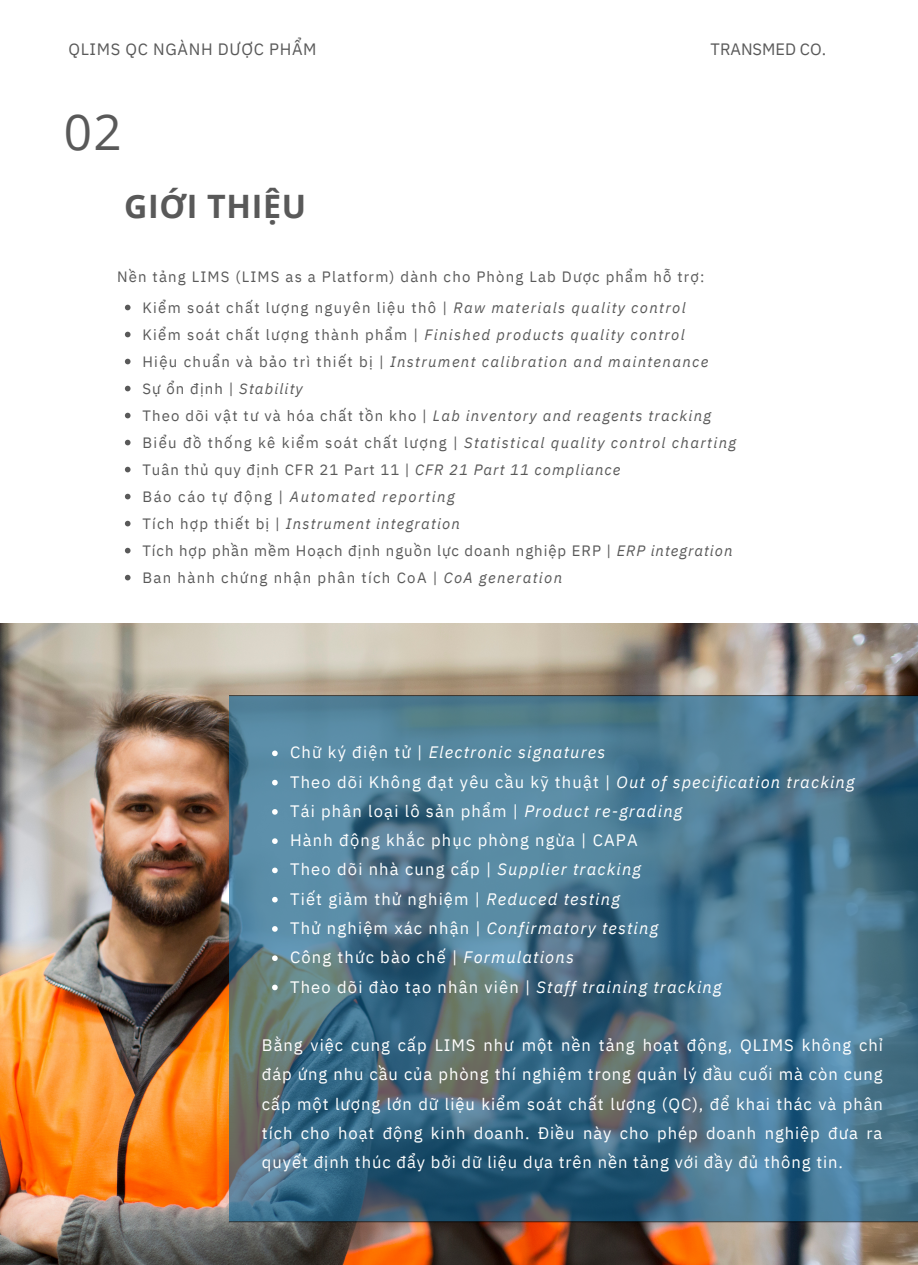
<style>
.page{position:relative;width:918px;height:1265px;background:#fff}
.page>*{position:absolute;margin:0;border:0;box-sizing:border-box;transform-origin:0 0}
.t1{font:49.5px "Open Sans";color:#595959}
.t2{font:700 32.25px "Open Sans";letter-spacing:.02em;color:#595959}
.t3{font:16.5px/29.2px "IBM Plex Sans";letter-spacing:.07em;color:#fff}
.t4{font:16.5px "IBM Plex Sans";letter-spacing:.04em;color:#595959}
.t5{font:16.5px "IBM Plex Sans";color:#595959}
.t6{font:15px/27px "IBM Plex Sans";letter-spacing:.08em;color:#595959}
.s1{font-style:italic}
</style>
<div class="page">
<img style="left:0;top:623px;width:918px;height:641px">
<svg style="left:125px;top:305px;width:6px;height:5px"></svg>
<svg style="left:125px;top:332px;width:6px;height:5px"></svg>
<svg style="left:125px;top:359px;width:6px;height:5px"></svg>
<svg style="left:125px;top:386px;width:6px;height:5px"></svg>
<svg style="left:125px;top:413px;width:6px;height:5px"></svg>
<svg style="left:125px;top:440px;width:6px;height:5px"></svg>
<svg style="left:125px;top:467px;width:6px;height:5px"></svg>
<svg style="left:125px;top:494px;width:6px;height:5px"></svg>
<svg style="left:125px;top:521px;width:6px;height:5px"></svg>
<svg style="left:125px;top:548px;width:6px;height:5px"></svg>
<svg style="left:125px;top:575px;width:6px;height:5px"></svg>
<svg style="left:228px;top:695px;width:690px;height:527px;background:#477188"></svg>
<div style="left:377px;top:724px;width:282px;height:17px;background:linear-gradient(to right,#56879b,#4a7990)"></div>
<svg style="left:377px;top:744px;width:495px;height:17px;background:#4e7d95"></svg>
<svg style="left:377px;top:764px;width:346px;height:17px;background:#51839c"></svg>
<svg style="left:377px;top:784px;width:313px;height:17px;background:#52849d"></svg>
<svg style="left:377px;top:804px;width:310px;height:17px;background:#4a7c96"></svg>
<svg style="left:377px;top:824px;width:293px;height:17px;background:#54839b"></svg>
<svg style="left:377px;top:844px;width:326px;height:17px;background:#55839b"></svg>
<svg style="left:377px;top:864px;width:252px;height:17px;background:#538098"></svg>
<svg style="left:377px;top:884px;width:378px;height:17px;background:#497690"></svg>
<svg style="left:330px;top:936px;width:585px;height:16px;background:#48758f"></svg>
<svg style="left:332px;top:957px;width:573px;height:17px;background:#467088"></svg>
<svg style="left:332px;top:979px;width:586px;height:16px;background:#456e83"></svg>
<svg style="left:332px;top:1000px;width:586px;height:17px;background:#436c81"></svg>
<svg style="left:332px;top:1022px;width:120px;height:17px;background:#3b6981"></svg>
<div style="left:694px;top:1022px;width:5px;height:17px;background:#447692"></div>
<svg style="left:272px;top:750px;width:6px;height:6px"></svg>
<svg style="left:272px;top:780px;width:6px;height:5px"></svg>
<svg style="left:272px;top:809px;width:6px;height:5px"></svg>
<svg style="left:272px;top:838px;width:6px;height:6px"></svg>
<svg style="left:272px;top:867px;width:6px;height:6px"></svg>
<svg style="left:272px;top:897px;width:6px;height:5px"></svg>
<svg style="left:272px;top:926px;width:6px;height:5px"></svg>
<svg style="left:272px;top:955px;width:6px;height:6px"></svg>
<svg style="left:272px;top:984px;width:6px;height:6px"></svg>
<p class="t4" style="left:68px;top:38px;width:250px">QLIMS QC NGÀNH DƯỢC PHẨM</p>
<h1 class="t1" style="left:64px;top:98px;width:59px">02</h1>
<h2 class="t2" style="left:124px;top:183px;width:183px">GIỚI THIỆU</h2>
<p class="t5" style="left:711px;top:38px;width:117px">TRANSMED CO.</p>
<p class="t6" style="left:117px;top:263px;width:589px">Nền tảng LIMS (LIMS as a Platform) dành cho Phòng Lab Dược phẩm hỗ trợ:</p>
<p class="t6" style="left:142px;top:293px;width:595px">Kiểm soát chất lượng nguyên liệu thô | <span class="s1">Raw materials quality control<br></span>Kiểm soát chất lượng thành phẩm | <span class="s1">Finished products quality control<br></span>Hiệu chuẩn và bảo trì thiết bị | <span class="s1">Instrument calibration and maintenance<br></span>Sự ổn định | <span class="s1">Stability<br></span>Theo dõi vật tư và hóa chất tồn kho | <span class="s1">Lab inventory and reagents tracking </span>Biểu đồ thống kê kiểm soát chất lượng | <span class="s1">Statistical quality control charting </span>Tuân thủ quy định CFR 21 Part 11 | <span class="s1">CFR 21 Part 11 compliance<br></span>Báo cáo tự động | <span class="s1">Automated reporting<br></span>Tích hợp thiết bị | <span class="s1">Instrument integration<br></span>Tích hợp phần mềm Hoạch định nguồn lực doanh nghiệp ERP | <span class="s1">ERP integration </span>Ban hành chứng nhận phân tích CoA | <span class="s1">CoA generation</span></p>
<p class="t3" style="left:290px;top:737px;width:566px">Chữ ký điện tử | <span class="s1">Electronic signatures<br></span>Theo dõi Không đạt yêu cầu kỹ thuật | <span class="s1">Out of specification tracking </span>Tái phân loại lô sản phẩm | <span class="s1">Product re-grading<br></span>Hành động khắc phục phòng ngừa | CAPA<br>Theo dõi nhà cung cấp | <span class="s1">Supplier tracking<br></span>Tiết giảm thử nghiệm | <span class="s1">Reduced testing<br></span>Thử nghiệm xác nhận | <span class="s1">Confirmatory testing<br></span>Công thức bào chế | <span class="s1">Formulations<br></span>Theo dõi đào tạo nhân viên | <span class="s1">Staff training tracking</span></p>
<p class="t3" style="left:262px;top:1030px;width:623px;text-align:justify">Bằng việc cung cấp LIMS như một nền tảng hoạt động, QLIMS không chỉ đáp ứng nhu cầu của phòng thí nghiệm trong quản lý đầu cuối mà còn cung cấp một lượng lớn dữ liệu kiểm soát chất lượng (QC), để khai thác và phân tích cho hoạt động kinh doanh. Điều này cho phép doanh nghiệp đưa ra quyết định thúc đẩy bởi dữ liệu dựa trên nền tảng với đầy đủ thông tin.</p>
</div>
